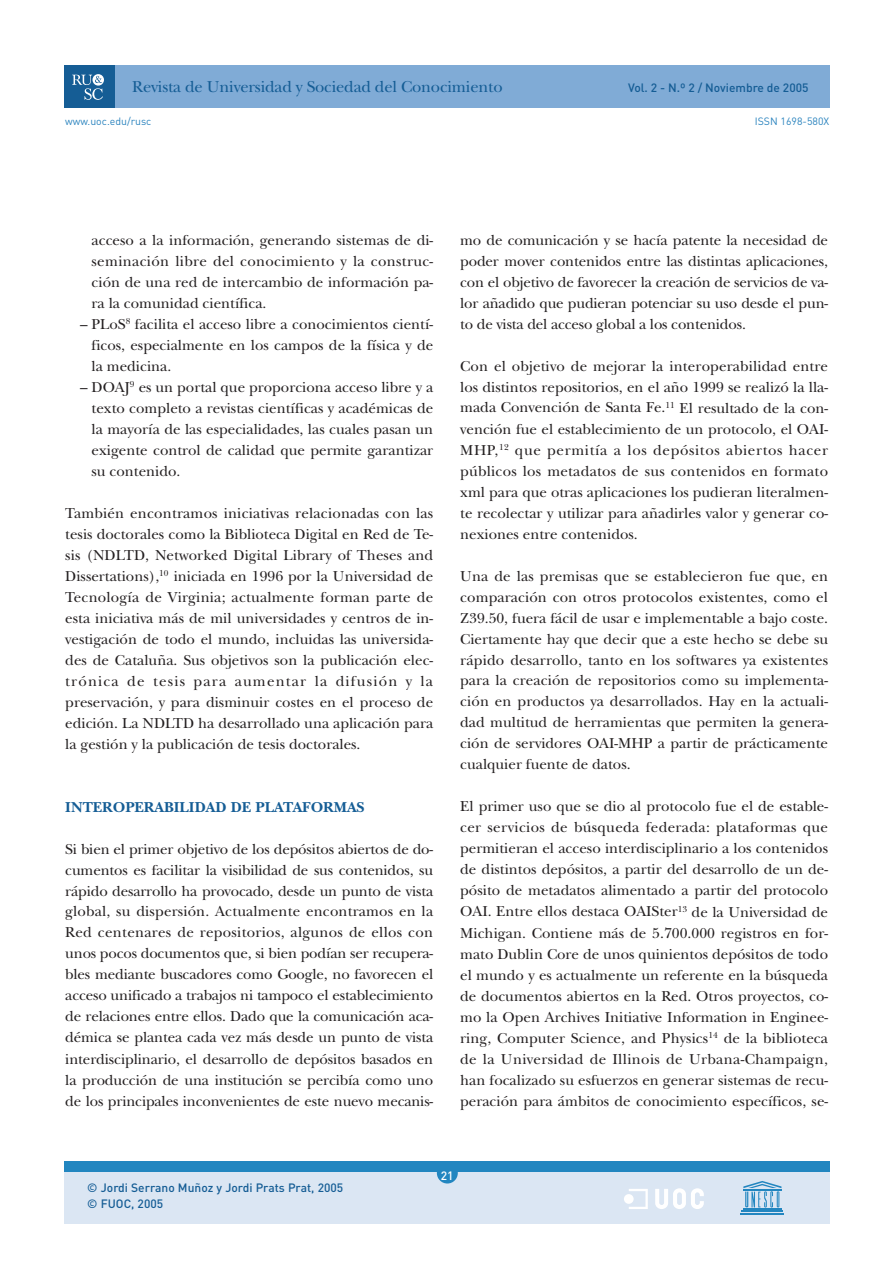
<style>
.page{position:relative;width:893px;height:1263px;background:#fff}
.page>*{position:absolute;margin:0;border:0;box-sizing:border-box;transform-origin:0 0}
.t1{font:16.5px "New Baskerville";letter-spacing:-.01em;color:#155d95}
.t2{font:15px/21px "New Baskerville";color:#231f20;text-align:justify}
.t3{font:700 15px "New Baskerville";color:#155d95}
.t4{font:500 12px/16.2px "DIN";color:#155d95}
.t5{font:500 12px "DIN";color:#fff}
.t6{font:10.5px "DIN";color:#2a83be}
</style>
<div class="page">
<div style="left:84px;top:65px;width:745px;height:43px;background:#80abd6"></div>
<div style="left:64px;top:65px;width:51px;height:43px;background:#155d95"></div>
<svg style="left:72px;top:74px;width:32px;height:26px"></svg>
<div style="left:64px;top:1162px;width:765px;height:10px;background:#2286c0"></div>
<div style="left:64px;top:1172px;width:765px;height:51px;background:#dbe6f3"></div>
<hr style="left:743px;top:1208px;width:38px;height:2px;background:#2286c0">
<hr style="left:741px;top:1211px;width:42px;height:1px;background:#2286c0">
<hr style="left:740px;top:1213px;width:44px;height:2px;background:#2286c0">
<svg style="left:743px;top:1181px;width:38px;height:27px"></svg>
<div style="left:437px;top:1163px;width:21px;height:21px;background:#2286c0;border-radius:50%"></div>
<svg style="left:624px;top:1188px;width:79px;height:21px"></svg>
<p class="t1" style="left:132px;top:81px;width:372px">Revista de Universidad y Sociedad del Conocimiento</p>
<p class="t4" style="left:628px;top:81px;width:182px">Vol. 2 - N.º 2 / Noviembre de 2005</p>
<p class="t6" style="left:65px;top:117px;width:88px">www.uoc.edu/rusc</p>
<p class="t6" style="left:755px;top:117px;width:76px">ISSN 1698-580X</p>
<p class="t2" style="left:92px;top:231px;width:343px">acceso a la información, generando sistemas de di&shy;seminación libre del conocimiento y la construc&shy;ción de una red de intercambio de información pa&shy;ra la comunidad científica.</p>
<p class="t2" style="left:92px;top:315px;width:343px;text-indent:-11px">– PLoS<sup>8</sup> facilita el acceso libre a conocimientos cientí&shy;ficos, especialmente en los campos de la física y de la medicina.</p>
<p class="t2" style="left:92px;top:378px;width:343px;text-indent:-11px">– DOAJ<sup>9</sup> es un portal que proporciona acceso libre y a texto completo a revistas científicas y académicas de la mayoría de las especialidades, las cuales pasan un exigente control de calidad que permite garantizar su contenido.</p>
<p class="t2" style="left:65px;top:504px;width:369px">También encontramos iniciativas relacionadas con las tesis doctorales como la Biblioteca Digital en Red de Te&shy;sis (NDLTD, Networked Digital Library of Theses and Dissertations),<sup>10</sup> iniciada en 1996 por la Universidad de Tecnología de Virginia; actualmente forman parte de esta iniciativa más de mil universidades y centros de in&shy;vestigación de todo el mundo, incluidas las universida&shy;des de Cataluña. Sus objetivos son la publicación elec&shy;trónica de tesis para aumentar la difusión y la preservación, y para disminuir costes en el proceso de edición. La NDLTD ha desarrollado una aplicación para la gestión y la publicación de tesis doctorales.</p>
<p class="t3" style="left:65px;top:801px;width:301px">INTEROPERABILIDAD DE PLATAFORMAS</p>
<p class="t2" style="left:65px;top:840px;width:369px">Si bien el primer objetivo de los depósitos abiertos de do&shy;cumentos es facilitar la visibilidad de sus contenidos, su rápido desarrollo ha provocado, desde un punto de vista global, su dispersión. Actualmente encontramos en la Red centenares de repositorios, algunos de ellos con unos pocos documentos que, si bien podían ser recupera&shy;bles mediante buscadores como Google, no favorecen el acceso unificado a trabajos ni tampoco el establecimiento de relaciones entre ellos. Dado que la comunicación aca&shy;démica se plantea cada vez más desde un punto de vista interdisciplinario, el desarrollo de depósitos basados en la producción de una institución se percibía como uno de los principales inconvenientes de este nuevo mecanis-</p>
<p class="t2" style="left:460px;top:231px;width:369px">mo de comunicación y se hacía patente la necesidad de poder mover contenidos entre las distintas aplicaciones, con el objetivo de favorecer la creación de servicios de va&shy;lor añadido que pudieran potenciar su uso desde el pun&shy;to de vista del acceso global a los contenidos.</p>
<p class="t2" style="left:460px;top:357px;width:369px">Con el objetivo de mejorar la interoperabilidad entre los distintos repositorios, en el año 1999 se realizó la lla&shy;mada Convención de Santa Fe.<sup>11</sup> El resultado de la con&shy;vención fue el establecimiento de un protocolo, el OAI-MHP,<sup>12</sup> que permitía a los depósitos abiertos hacer públicos los metadatos de sus contenidos en formato xml para que otras aplicaciones los pudieran literalmen&shy;te recolectar y utilizar para añadirles valor y generar co&shy;nexiones entre contenidos.</p>
<p class="t2" style="left:460px;top:567px;width:369px">Una de las premisas que se establecieron fue que, en comparación con otros protocolos existentes, como el Z39.50, fuera fácil de usar e implementable a bajo coste.<br>Ciertamente hay que decir que a este hecho se debe su rápido desarrollo, tanto en los softwares ya existentes para la creación de repositorios como su implementa&shy;ción en productos ya desarrollados. Hay en la actuali&shy;dad multitud de herramientas que permiten la genera&shy;ción de servidores OAI-MHP a partir de prácticamente cualquier fuente de datos.</p>
<p class="t2" style="left:460px;top:798px;width:369px">El primer uso que se dio al protocolo fue el de estable&shy;cer servicios de búsqueda federada: plataformas que permitieran el acceso interdisciplinario a los contenidos de distintos depósitos, a partir del desarrollo de un de&shy;pósito de metadatos alimentado a partir del protocolo OAI. Entre ellos destaca OAISter<sup>13</sup> de la Universidad de Michigan. Contiene más de 5.700.000 registros en for&shy;mato Dublin Core de unos quinientos depósitos de todo el mundo y es actualmente un referente en la búsqueda de documentos abiertos en la Red. Otros proyectos, co&shy;mo la Open Archives Initiative Information in Enginee&shy;ring, Computer Science, and Physics<sup>14</sup> de la biblioteca de la Universidad de Illinois de Urbana-Champaign, han focalizado su esfuerzos en generar sistemas de recu&shy;peración para ámbitos de conocimiento específicos, se-</p>
<p class="t4" style="left:87px;top:1181px;width:257px">© Jordi Serrano Muñoz y Jordi Prats Prat, 2005 © FUOC, 2005</p>
<p class="t5" style="left:444px;top:1165px;width:8px">1</p>
<p class="t5" style="left:440px;top:1171px;width:14px">21</p>
</div>
